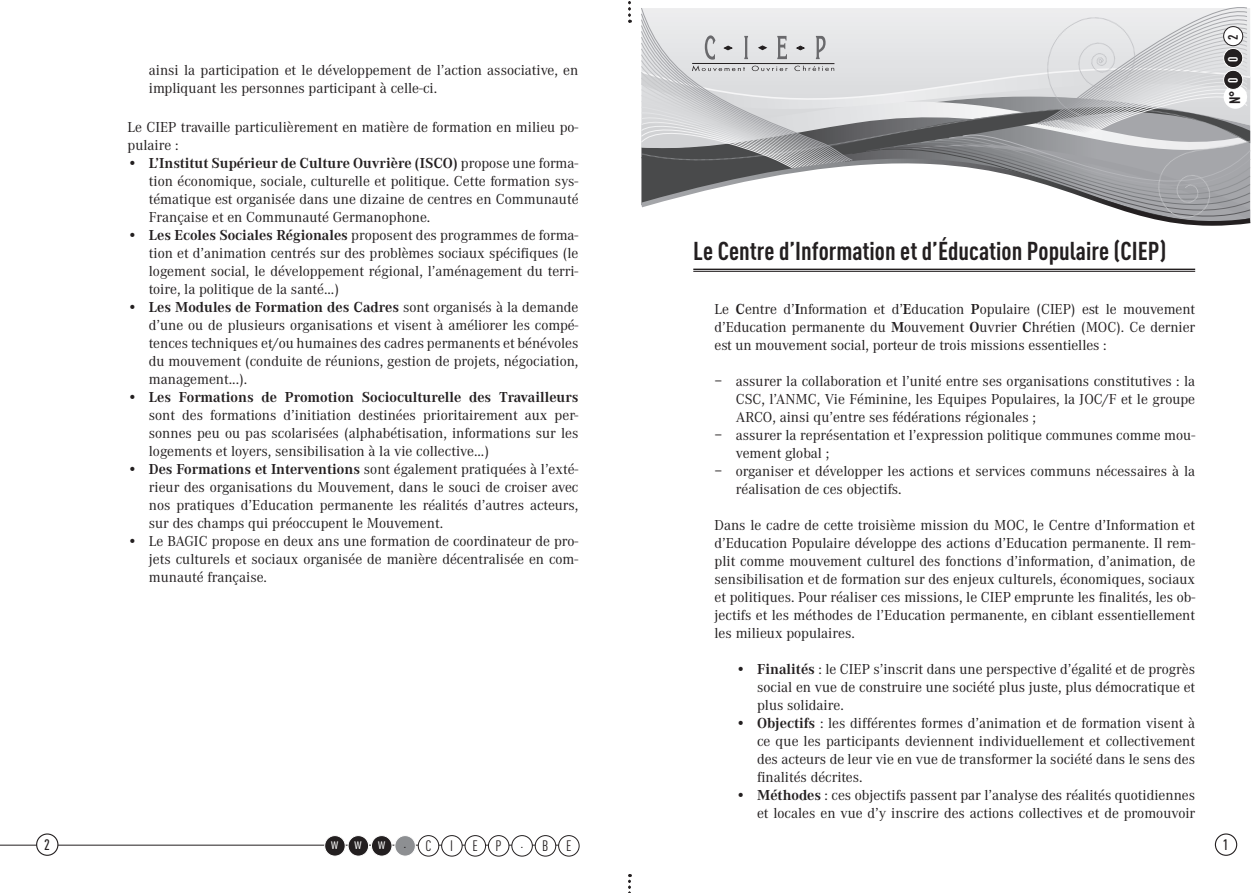
<style>
.page{position:relative;width:1259px;height:893px;background:#fff}
.page>*{position:absolute;margin:0;border:0;box-sizing:border-box;transform-origin:0 0}
.gd_titre_1{font:700 25.5px "DIN Cond";color:#231f20}
.txt_retrait_puce{font:15px/18px "Corporate A";color:#231f20;text-align:justify}
.txt{font:15px/18px "Corporate A";color:#231f20;text-align:justify}
.txt_retrait{font:15px/18px "Corporate A";color:#231f20}
.txt__lettrine{font:15px/18px "Corporate A";letter-spacing:-.005em;color:#231f20;text-align:justify}
.t1{font:15px "DIN Cond";color:#231f20}
.t2{font:15px "DIN Cond";color:#fff}
.t3{font:500 15px "DIN Cond";color:#231f20}
.t4{font:700 15px "DIN Cond";color:#231f20}
.t5{font:700 13.5px "DIN Cond";color:#fff}
.t6{font:700 13.5px "DIN Cond";color:#231f20}
.s1{font-weight:700}
</style>
<div class="page">
<hr style="left:0;top:845px;width:569px;height:1px;background:#231f20">
<div style="left:325px;top:836px;width:20px;height:20px;background:#231f20;border-radius:50%"></div>
<div style="left:324px;top:835px;width:21px;height:21px;border:1px solid #fff;border-radius:50%"></div>
<div style="left:348px;top:836px;width:20px;height:20px;background:#231f20;border-radius:50%"></div>
<div style="left:348px;top:835px;width:21px;height:21px;border:1px solid #fff;border-radius:50%"></div>
<div style="left:371px;top:836px;width:21px;height:20px;background:#231f20;border-radius:50%"></div>
<div style="left:371px;top:835px;width:21px;height:21px;border:1px solid #fff;border-radius:50%"></div>
<div style="left:395px;top:836px;width:20px;height:20px;background:#8d8f92;border-radius:50%"></div>
<div style="left:394px;top:835px;width:22px;height:21px;border:1px solid #fff;border-radius:50%"></div>
<div style="left:418px;top:836px;width:21px;height:20px;background:#fff;border-radius:50%"></div>
<div style="left:418px;top:835px;width:21px;height:21px;border:1px solid #231f20;border-radius:50%"></div>
<div style="left:442px;top:836px;width:20px;height:20px;background:#fff;border-radius:50%"></div>
<div style="left:441px;top:835px;width:21px;height:21px;border:1px solid #231f20;border-radius:50%"></div>
<div style="left:465px;top:836px;width:20px;height:20px;background:#fff;border-radius:50%"></div>
<div style="left:465px;top:835px;width:21px;height:21px;border:1px solid #231f20;border-radius:50%"></div>
<div style="left:488px;top:836px;width:21px;height:20px;background:#fff;border-radius:50%"></div>
<div style="left:488px;top:835px;width:21px;height:21px;border:1px solid #231f20;border-radius:50%"></div>
<div style="left:512px;top:836px;width:20px;height:20px;background:#fff;border-radius:50%"></div>
<div style="left:511px;top:835px;width:22px;height:21px;border:1px solid #231f20;border-radius:50%"></div>
<div style="left:535px;top:836px;width:21px;height:20px;background:#fff;border-radius:50%"></div>
<div style="left:535px;top:835px;width:21px;height:21px;border:1px solid #231f20;border-radius:50%"></div>
<div style="left:558px;top:836px;width:21px;height:20px;background:#fff;border-radius:50%"></div>
<div style="left:558px;top:835px;width:21px;height:21px;border:1px solid #231f20;border-radius:50%"></div>
<div style="left:37px;top:834px;width:21px;height:21px;background:#fff;border-radius:50%"></div>
<div style="left:36px;top:833px;width:22px;height:23px;border:1px solid #231f20;border-radius:50%"></div>
<div style="left:1214px;top:833px;width:23px;height:23px;border:1px solid #231f20;border-radius:50%"></div>
<svg style="left:628px;top:1px;width:3px;height:22px"></svg>
<svg style="left:628px;top:874px;width:3px;height:19px"></svg>
<svg style="left:641px;top:7px;width:609px;height:219px"></svg>
<hr style="left:693px;top:269px;width:502px;height:1px;background:#231f20">
<hr style="left:693px;top:271px;width:502px;height:1px;background:#231f20">
<p class="t6" style="left:1224px;top:40px;width:7px;rotate:-90deg">2</p>
<p class="txt_retrait_puce" style="left:149px;top:61px;width:431px">ainsi la participation et le développement de l’action associative, en impliquant les personnes participant à celle-ci.</p>
<p class="txt_retrait" style="left:128px;top:119px;width:452px">Le CIEP travaille particulièrement en matière de formation en milieu po&shy;pulaire :</p>
<p class="txt_retrait_puce" style="left:149px;top:155px;width:431px;text-indent:-21px"><span class="s1">• L’Institut Supérieur de Culture Ouvrière (ISCO)</span> propose une forma&shy;tion économique, sociale, culturelle et politique. Cette formation sys&shy;tématique est organisée dans une dizaine de centres en Communauté Française et en Communauté Germanophone.</p>
<p class="txt_retrait_puce" style="left:149px;top:227px;width:431px;text-indent:-21px"><span class="s1">• Les Ecoles Sociales Régionales</span> proposent des programmes de forma&shy;tion et d’animation centrés sur des problèmes sociaux spécifiques (le logement social, le développement régional, l’aménagement du terri&shy;toire, la politique de la santé...)</p>
<p class="txt_retrait_puce" style="left:149px;top:299px;width:431px;text-indent:-21px"><span class="s1">• Les Modules de Formation des Cadres</span> sont organisés à la demande d’une ou de plusieurs organisations et visent à améliorer les compé&shy;tences techniques et/ou humaines des cadres permanents et bénévoles du mouvement (conduite de réunions, gestion de projets, négociation, management...).</p>
<p class="txt_retrait_puce" style="left:149px;top:389px;width:431px;text-indent:-21px"><span class="s1">• Les Formations de Promotion Socioculturelle des Travailleurs </span>sont des formations d’initiation destinées prioritairement aux per&shy;sonnes peu ou pas scolarisées (alphabétisation, informations sur les logements et loyers, sensibilisation à la vie collective...)</p>
<p class="txt_retrait_puce" style="left:149px;top:461px;width:431px;text-indent:-21px"><span class="s1">• Des Formations et Interventions</span> sont également pratiquées à l’exté&shy;rieur des organisations du Mouvement, dans le souci de croiser avec nos pratiques d’Education permanente les réalités d’autres acteurs, sur des champs qui préoccupent le Mouvement.</p>
<p class="txt_retrait_puce" style="left:149px;top:533px;width:431px;text-indent:-21px">• Le BAGIC propose en deux ans une formation de coordinateur de pro&shy;jets culturels et sociaux organisée de manière décentralisée en com&shy;munauté française.</p>
<p class="t5" style="left:1224px;top:62px;width:7px;rotate:-90deg">0</p>
<p class="t5" style="left:1224px;top:83px;width:7px;rotate:-90deg">0</p>
<p class="t4" style="left:1225px;top:104px;width:15px;rotate:-90deg">N°</p>
<p class="gd_titre_1" style="left:693px;top:235px;width:474px">Le Centre d’Information et d’Éducation Populaire (CIEP)</p>
<p class="txt__lettrine" style="left:714px;top:300px;width:482px">Le <span class="s1">C</span>entre d’<span class="s1">I</span>nformation et d’<span class="s1">E</span>ducation <span class="s1">P</span>opulaire (CIEP) est le mouvement d’Education permanente du <span class="s1">M</span>ouvement <span class="s1">O</span>uvrier <span class="s1">C</span>hrétien (MOC). Ce dernier est un mouvement social, porteur de trois missions essentielles :</p>
<p class="txt_retrait" style="left:736px;top:372px;width:461px;text-align:justify;text-indent:-21px">– assurer la collaboration et l’unité entre ses organisations constitutives : la CSC, l’ANMC, Vie Féminine, les Equipes Populaires, la JOC/F et le groupe ARCO, ainsi qu’entre ses fédérations régionales ;</p>
<p class="txt_retrait" style="left:736px;top:426px;width:461px;text-indent:-21px">– assurer la représentation et l’expression politique communes comme mou&shy;vement global ;</p>
<p class="txt_retrait" style="left:736px;top:462px;width:461px;text-indent:-21px">– organiser et développer les actions et services communs nécessaires à la réalisation de ces objectifs.</p>
<p class="txt" style="left:714px;top:516px;width:482px">Dans le cadre de cette troisième mission du MOC, le Centre d’Information et d’Education Populaire développe des actions d’Education permanente. Il rem&shy;plit comme mouvement culturel des fonctions d’information, d’animation, de sensibilisation et de formation sur des enjeux culturels, économiques, sociaux et politiques. Pour réaliser ces missions, le CIEP emprunte les finalités, les ob&shy;jectifs et les méthodes de l’Education permanente, en ciblant essentiellement les milieux populaires.</p>
<p class="txt_retrait_puce" style="left:757px;top:660px;width:440px;text-indent:-21px"><span class="s1">• Finalités</span> : le CIEP s’inscrit dans une perspective d’égalité et de progrès social en vue de construire une société plus juste, plus démocratique et plus solidaire.</p>
<p class="txt_retrait_puce" style="left:757px;top:714px;width:440px;text-indent:-21px"><span class="s1">• Objectifs</span> : les différentes formes d’animation et de formation visent à ce que les participants deviennent individuellement et collectivement des acteurs de leur vie en vue de transformer la société dans le sens des finalités décrites.</p>
<p class="txt_retrait_puce" style="left:736px;top:786px;width:461px;text-align:right"><span class="s1">• Méthodes</span> : ces objectifs passent par l’analyse des réalités quotidiennes et locales en vue d’y inscrire des actions collectives et de promouvoir</p>
<p class="t3" style="left:44px;top:835px;width:7px">2</p>
<p class="t1" style="left:425px;top:837px;width:7px">C</p>
<p class="t1" style="left:450px;top:837px;width:4px">I</p>
<p class="t1" style="left:472px;top:837px;width:7px">E</p>
<p class="t1" style="left:495px;top:837px;width:8px">P</p>
<p class="t1" style="left:520px;top:834px;width:4px">.</p>
<p class="t1" style="left:542px;top:837px;width:8px">B</p>
<p class="t1" style="left:566px;top:837px;width:7px">E</p>
<p class="t3" style="left:1222px;top:835px;width:7px">1</p>
<p class="t2" style="left:331px;top:835px;width:9px">w</p>
<p class="t2" style="left:355px;top:835px;width:9px">w</p>
<p class="t2" style="left:378px;top:835px;width:9px">w</p>
<p class="t1" style="left:403px;top:834px;width:4px">.</p>
</div>
